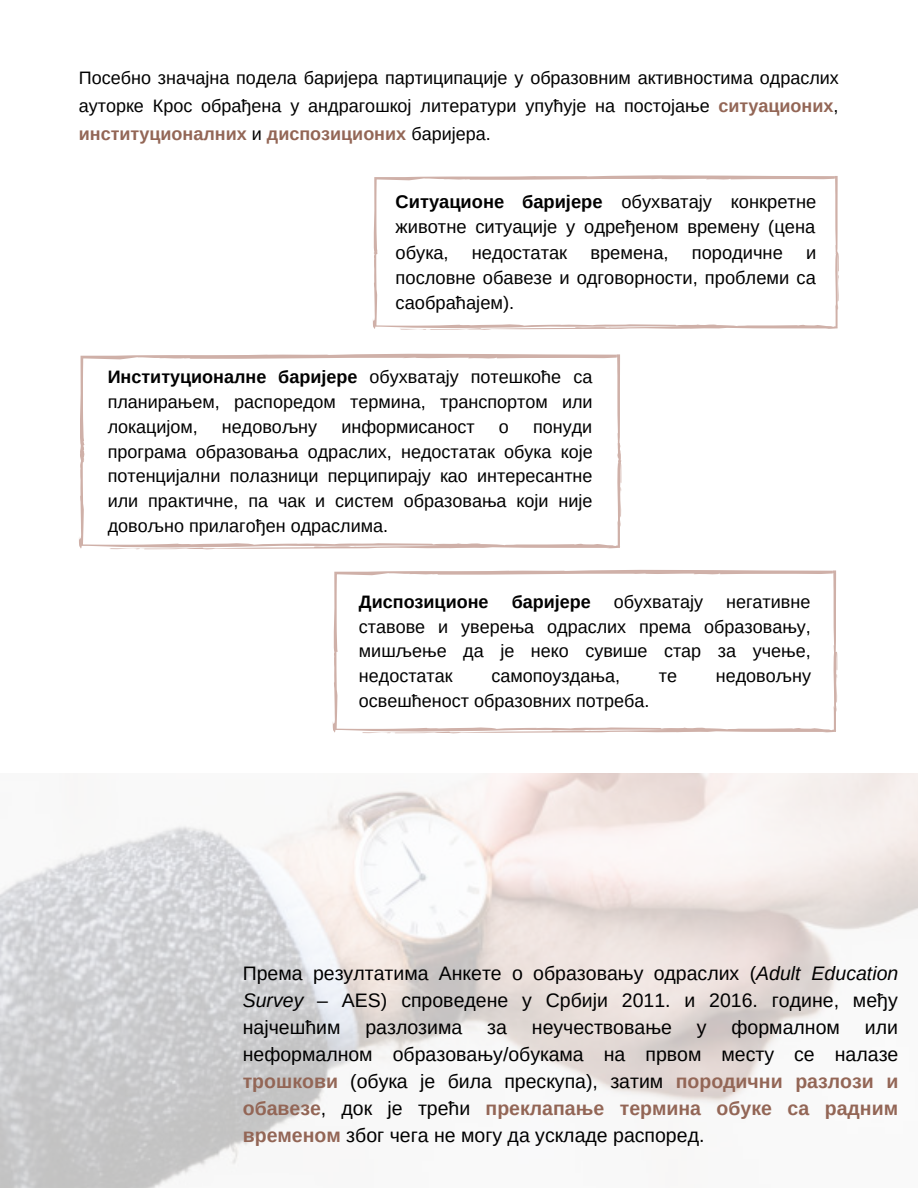
<style>
.page{position:relative;width:918px;height:1188px;background:#fff}
.page>*{position:absolute;margin:0;border:0;box-sizing:border-box;transform-origin:0 0}
.t1{font:19.5px/27px "Arimo";color:#000;text-align:justify}
.t2{font:18.3px/25.2px "Arimo";color:#000;text-align:justify}
.t3{font:18px/24.8px "Arimo";color:#000;text-align:justify}
.t4{font:700 18px "Arimo";color:#000}
.s1{font-weight:700;color:#936656}
.s2{font-weight:700}
.s3{font-style:italic}
</style>
<div class="page">
<img style="left:0;top:773px;width:918px;height:415px">
<svg style="left:373px;top:175px;width:466px;height:155px"></svg>
<svg style="left:79px;top:353px;width:543px;height:197px"></svg>
<svg style="left:333px;top:569px;width:505px;height:165px"></svg>
<p class="t3" style="left:79px;top:64px;width:762px;line-height:28.2px">Посебно значајна подела баријера партиципације у образовним активностима одраслих ауторке Крос обрађена у андрагошкој литератури упућује на постојање <span class="s1">ситуационих</span>, <span class="s1">институционалних</span> и <span class="s1">диспозиционих</span> баријера.</p>
<p class="t2" style="left:396px;top:189px;width:422px"><span class="s2">Ситуационе баријере</span> обухватају конкретне животне ситуације у одређеном времену (цена обука,</p>
<p class="t2" style="left:472px;top:240px;width:97px">недостатак</p>
<p class="t2" style="left:590px;top:240px;width:80px">времена,</p>
<p class="t2" style="left:692px;top:240px;width:93px">породичне</p>
<p class="t2" style="left:396px;top:240px;width:422px;text-indent:411px">и пословне обавезе и одговорности, проблеми са саобраћајем).</p>
<p class="t3" style="left:108px;top:365px;width:486px"><span class="s2">Институционалне баријере</span> обухватају потешкоће са планирањем, распоредом термина, транспортом или локацијом,</p>
<p class="t3" style="left:222px;top:414px;width:97px">недовољну</p>
<p class="t3" style="left:341px;top:414px;width:135px">информисаност</p>
<p class="t3" style="left:499px;top:414px;width:12px">о</p>
<p class="t3" style="left:108px;top:414px;width:486px;text-indent:425px">понуди програма образовања одраслих, недостатак обука које потенцијални полазници перципирају као интересантне или практичне, па чак и систем образовања који није довољно прилагођен одраслима.</p>
<p class="t4" style="left:359px;top:592px;width:131px">Диспозиционе</p>
<p class="t4" style="left:512px;top:592px;width:81px">баријере</p>
<p class="t3" style="left:614px;top:589px;width:91px">обухватају</p>
<p class="t3" style="left:359px;top:589px;width:454px;text-indent:367px">негативне ставове и уверења одраслих према образовању, мишљење да је неко сувише стар за учење, недостатак</p>
<p class="t3" style="left:492px;top:664px;width:130px">самопоуздања,</p>
<p class="t3" style="left:659px;top:664px;width:20px">те</p>
<p class="t3" style="left:716px;top:664px;width:97px">недовољну</p>
<p class="t3" style="left:359px;top:688px;width:292px">освешћеност образовних потреба.</p>
<p class="t1" style="left:243px;top:959px;width:657px">Према резултатима Анкете о образовању одраслих (<span class="s3">Adult Education Survey</span> – AES) спроведене у Србији 2011. и 2016. године, међу најчешћим</p>
<p class="t1" style="left:365px;top:1013px;width:98px">разлозима</p>
<p class="t1" style="left:487px;top:1013px;width:21px">за</p>
<p class="t1" style="left:532px;top:1013px;width:142px">неучествовање</p>
<p class="t1" style="left:697px;top:1013px;width:11px">у</p>
<p class="t1" style="left:732px;top:1013px;width:110px">формалном</p>
<p class="t1" style="left:243px;top:1013px;width:657px;text-indent:622px">или неформалном образовању/обукама на првом месту се налазе <span class="s1">трошкови</span> (обука је била прескупа), затим <span class="s1">породични разлози и обавезе</span>, док је трећи <span class="s1">преклапање термина обуке са радним временом</span> због чега не могу да ускладе распоред.</p>
</div>
